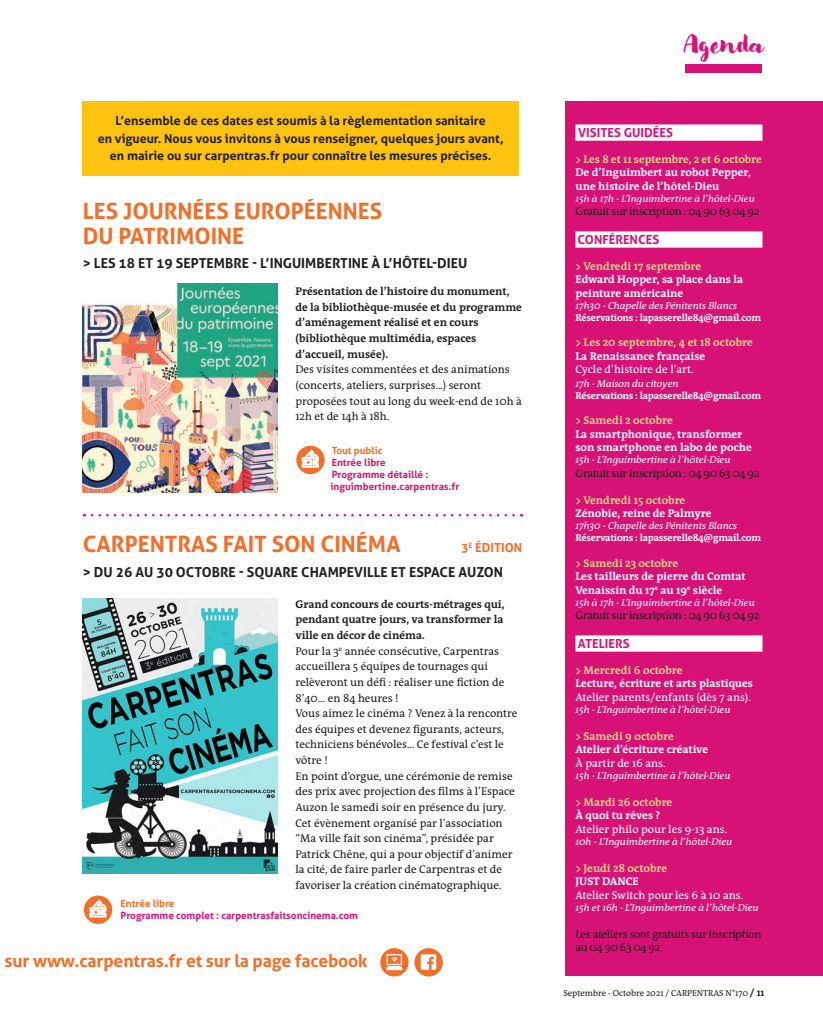
<style>
.page{position:relative;width:823px;height:1029px;background:#fff}
.page>*{position:absolute;margin:0;border:0;box-sizing:border-box;transform-origin:0 0}
.t1{font:700 22.5px/25px "Aller";color:#f36e28}
.t2{font:22.5px "Modern Love";color:#d81177}
.t3{font:700 17.5px "Aller";letter-spacing:-.01em;color:#f36e28}
.t4{font:700 13.75px "Aller";color:#231f20}
.t5{font:700 12.5px/17.5px "Aller";color:#231f20;text-align:center}
.AGENDA-RUBRIQUAGE{font:700 12.5px "Aller";color:#d81177}
.t6{font:700 12.5px "Aller";color:#f36e28}
.t7{font:11.25px/15.6px "Qua Text";color:#231f20}
.t8{font:700 11.25px/13.5px "Qua Text";color:#fff}
.t9{font:700 11.25px/15.6px "Qua Text";color:#231f20;text-align:justify}
.t10{font:700 11.25px "Qua Text";color:#e1d380}
.t11{font:11.25px/13.5px "Qua Text";letter-spacing:-.03em;color:#231f20}
.t12{font:11.25px "Qua Text";color:#fff}
.t13{font:italic 10px "Qua Text";color:#fff}
.t14{font:700 10px "Qua Text";letter-spacing:-.02em;color:#fff}
.t15{font:700 10px "Aller";color:#d81177}
.t16{font:700 10px "Aller";color:#f36e28}
.t17{font:8.75px "Qua Text";color:#231f20}
.s1{font-weight:700;font-size:10px}
</style>
<div class="page">
<div style="left:565px;top:101px;width:258px;height:875px;background:#d81177"></div>
<div style="left:685px;top:64px;width:76px;height:9px;background:#d81177"></div>
<div style="left:83px;top:101px;width:435px;height:74px;background:#fec210"></div>
<svg style="left:84px;top:514px;width:429px;height:2px"></svg>
<div style="left:380px;top:948px;width:28px;height:28px;background:#f36e28;border-radius:50%"></div>
<svg style="left:386px;top:954px;width:16px;height:16px"></svg>
<div style="left:414px;top:948px;width:29px;height:28px;background:#f36e28;border-radius:50%"></div>
<svg style="left:421px;top:954px;width:15px;height:16px"></svg>
<div style="left:575px;top:124px;width:187px;height:17px;background:#fff"></div>
<div style="left:575px;top:231px;width:187px;height:17px;background:#fff"></div>
<div style="left:575px;top:635px;width:187px;height:16px;background:#fff"></div>
<div style="left:296px;top:446px;width:28px;height:28px;background:#f36e28;border-radius:50%"></div>
<svg style="left:302px;top:450px;width:17px;height:17px"></svg>
<svg style="left:84px;top:895px;width:28px;height:29px"></svg>
<svg style="left:89px;top:899px;width:17px;height:18px"></svg>
<img style="left:83px;top:598px;width:195px;height:276px">
<img style="left:83px;top:284px;width:195px;height:209px">
<p class="t5" style="left:98px;top:112px;width:407px">L’ensemble de ces dates est soumis à la règlementation sanitaire<br>en vigueur. Nous vous invitons à vous renseigner, quelques jours avant, en mairie ou sur carpentras.fr pour connaître les mesures précises.</p>
<p class="t1" style="left:83px;top:198px;width:301px">LES JOURNÉES EUROPÉENNES<br>DU PATRIMOINE</p>
<p class="t4" style="left:83px;top:255px;width:386px">&gt; LES 18 ET 19 SEPTEMBRE - L’INGUIMBERTINE À L’HÔTEL-DIEU</p>
<p class="t9" style="left:295px;top:283px;width:228px;text-align:left">Présentation de l’histoire du monument, de la bibliothèque-musée et du programme d’aménagement réalisé et en cours</p>
<p class="t9" style="left:295px;top:330px;width:182px">(bibliothèque multimédia, espaces</p>
<p class="t9" style="left:295px;top:346px;width:94px">d’accueil, musée).</p>
<p class="t7" style="left:295px;top:362px;width:216px">Des visites commentées et des animations (concerts, ateliers, surprises...) seront</p>
<p class="t7" style="left:295px;top:393px;width:228px">proposées tout au long du week-end de 10h à<br>12h et de 14h à 18h.</p>
<p class="t16" style="left:332px;top:444px;width:52px">Tout public</p>
<p class="t15" style="left:332px;top:456px;width:56px">Entrée libre</p>
<p class="t15" style="left:332px;top:468px;width:98px">Programme détaillé :</p>
<p class="t15" style="left:330px;top:480px;width:130px">inguimbertine.carpentras.fr</p>
<p class="t1" style="left:83px;top:531px;width:319px">CARPENTRAS FAIT SON CINÉMA</p>
<p class="t6" style="left:461px;top:540px;width:63px">3<sup>E</sup> ÉDITION</p>
<p class="t4" style="left:83px;top:564px;width:422px">&gt; DU 26 AU 30 OCTOBRE - SQUARE CHAMPEVILLE ET ESPACE AUZON</p>
<p class="t9" style="left:295px;top:596px;width:211px">Grand concours de courts-métrages qui, pendant quatre jours, va transformer la ville en décor de cinéma.</p>
<p class="t7" style="left:295px;top:643px;width:205px">Pour la 3<sup>e</sup> année consécutive, Carpentras</p>
<p class="t7" style="left:295px;top:659px;width:194px">accueillera 5 équipes de tournages qui</p>
<p class="t7" style="left:295px;top:674px;width:210px">relèveront un défi : réaliser une fiction de<br>8’40… en 84 heures !</p>
<p class="t7" style="left:295px;top:705px;width:224px">Vous aimez le cinéma ? Venez à la rencontre des équipes et devenez figurants, acteurs, techniciens bénévoles… Ce festival c’est le vôtre !</p>
<p class="t7" style="left:295px;top:768px;width:221px">En point d’orgue, une cérémonie de remise des prix avec projection des films à l’Espace<br>Auzon le samedi soir en présence du jury.</p>
<p class="t7" style="left:295px;top:815px;width:218px">Cet évènement organisé par l’association “Ma ville fait son cinéma”, présidée par Patrick Chêne, qui a pour objectif d’animer la cité, de faire parler de Carpentras et de favoriser la création cinématographique.</p>
<p class="t16" style="left:120px;top:897px;width:56px">Entrée libre</p>
<p class="t15" style="left:120px;top:909px;width:239px">Programme complet : carpentrasfaitsoncinema.com</p>
<h2 class="t3" style="left:5px;top:950px;width:364px">sur www.carpentras.fr et sur la page facebook</h2>
<p class="t2" style="left:683px;top:31px;width:81px">Agenda</p>
<p class="AGENDA-RUBRIQUAGE" style="left:578px;top:125px;width:96px">VISITES GUIDÉES</p>
<p class="t10" style="left:575px;top:152px;width:188px">&gt; Les 8 et 11 septembre, 2 et 6 octobre</p>
<p class="t8" style="left:575px;top:166px;width:177px">De d’Inguimbert au robot Pepper, une histoire de l’hôtel-Dieu</p>
<p class="t13" style="left:575px;top:193px;width:181px">15h à 17h - L’Inguimbertine à l’hôtel-Dieu</p>
<p class="t11" style="left:575px;top:205px;width:185px">Gratuit sur inscription : 04 90 63 04 92</p>
<p class="AGENDA-RUBRIQUAGE" style="left:577px;top:232px;width:83px">CONFÉRENCES</p>
<p class="t10" style="left:575px;top:259px;width:127px">&gt; Vendredi 17 septembre</p>
<p class="t8" style="left:575px;top:273px;width:169px">Edward Hopper, sa place dans la peinture américaine</p>
<p class="t13" style="left:575px;top:300px;width:163px">17h30 - Chapelle des Pénitents Blancs</p>
<p class="t14" style="left:575px;top:311px;width:187px">Réservations : lapasserelle84@gmail.com</p>
<p class="t10" style="left:575px;top:336px;width:179px">&gt; Les 20 septembre, 4 et 18 octobre</p>
<p class="t8" style="left:575px;top:349px;width:131px">La Renaissance française</p>
<p class="t12" style="left:575px;top:363px;width:120px">Cycle d’histoire de l’art.</p>
<p class="t13" style="left:575px;top:378px;width:105px">17h - Maison du citoyen</p>
<p class="t14" style="left:575px;top:389px;width:187px">Réservations : lapasserelle84@gmail.com</p>
<p class="t10" style="left:575px;top:414px;width:99px">&gt; Samedi 2 octobre</p>
<p class="t8" style="left:575px;top:427px;width:178px">La smartphonique, transformer son smartphone en labo de poche</p>
<p class="t13" style="left:575px;top:454px;width:156px">15h - L’Inguimbertine à l’hôtel-Dieu</p>
<p class="t11" style="left:575px;top:466px;width:185px">Gratuit sur inscription : 04 90 63 04 92</p>
<p class="t10" style="left:575px;top:493px;width:111px">&gt; Vendredi 15 octobre</p>
<p class="t8" style="left:575px;top:507px;width:137px">Zénobie, reine de Palmyre</p>
<p class="t13" style="left:575px;top:520px;width:163px">17h30 - Chapelle des Pénitents Blancs</p>
<p class="t14" style="left:575px;top:532px;width:187px">Réservations : lapasserelle84@gmail.com</p>
<p class="t10" style="left:575px;top:556px;width:104px">&gt; Samedi 23 octobre</p>
<p class="t8" style="left:575px;top:570px;width:172px">Les tailleurs de pierre du Comtat<br>Venaissin du 17<sup>e</sup> au 19<sup>e</sup> siècle</p>
<p class="t13" style="left:575px;top:597px;width:181px">15h à 17h - L’Inguimbertine à l’hôtel-Dieu</p>
<p class="t11" style="left:575px;top:609px;width:185px">Gratuit sur inscription : 04 90 63 04 92</p>
<p class="AGENDA-RUBRIQUAGE" style="left:578px;top:635px;width:53px">ATELIERS</p>
<p class="t10" style="left:575px;top:663px;width:109px">&gt; Mercredi 6 octobre</p>
<p class="t8" style="left:575px;top:676px;width:179px">Lecture, écriture et arts plastiques</p>
<p class="t12" style="left:575px;top:690px;width:177px">Atelier parents/enfants (dès 7 ans).</p>
<p class="t13" style="left:575px;top:703px;width:156px">15h - L’Inguimbertine à l’hôtel-Dieu</p>
<p class="t10" style="left:575px;top:729px;width:100px">&gt; Samedi 9 octobre</p>
<p class="t8" style="left:575px;top:742px;width:134px">Atelier d’écriture créative</p>
<p class="t12" style="left:575px;top:756px;width:92px">À partir de 16 ans.</p>
<p class="t13" style="left:575px;top:769px;width:156px">15h - L’Inguimbertine à l’hôtel-Dieu</p>
<p class="t10" style="left:575px;top:795px;width:98px">&gt; Mardi 26 octobre</p>
<p class="t8" style="left:575px;top:808px;width:86px">À quoi tu rêves ?</p>
<p class="t12" style="left:575px;top:822px;width:153px">Atelier philo pour les 9-13 ans.</p>
<p class="t13" style="left:575px;top:835px;width:158px">10h - L’Inguimbertine à l’hôtel-Dieu</p>
<p class="t10" style="left:575px;top:861px;width:93px">&gt; Jeudi 28 octobre</p>
<p class="t8" style="left:575px;top:874px;width:65px">JUST DANCE</p>
<p class="t12" style="left:575px;top:888px;width:169px">Atelier Switch pour les 6 à 10 ans.</p>
<p class="t13" style="left:575px;top:901px;width:185px">15h et 16h - L’Inguimbertine à l’hôtel-Dieu</p>
<p class="t11" style="left:575px;top:927px;width:187px">Les ateliers sont gratuits sur inscription au 04 90 63 04 92</p>
<p class="t17" style="left:563px;top:988px;width:202px">Septembre - Octobre 2021 / CARPENTRAS N°170 <span class="s1">/ 11</span></p>
</div>
